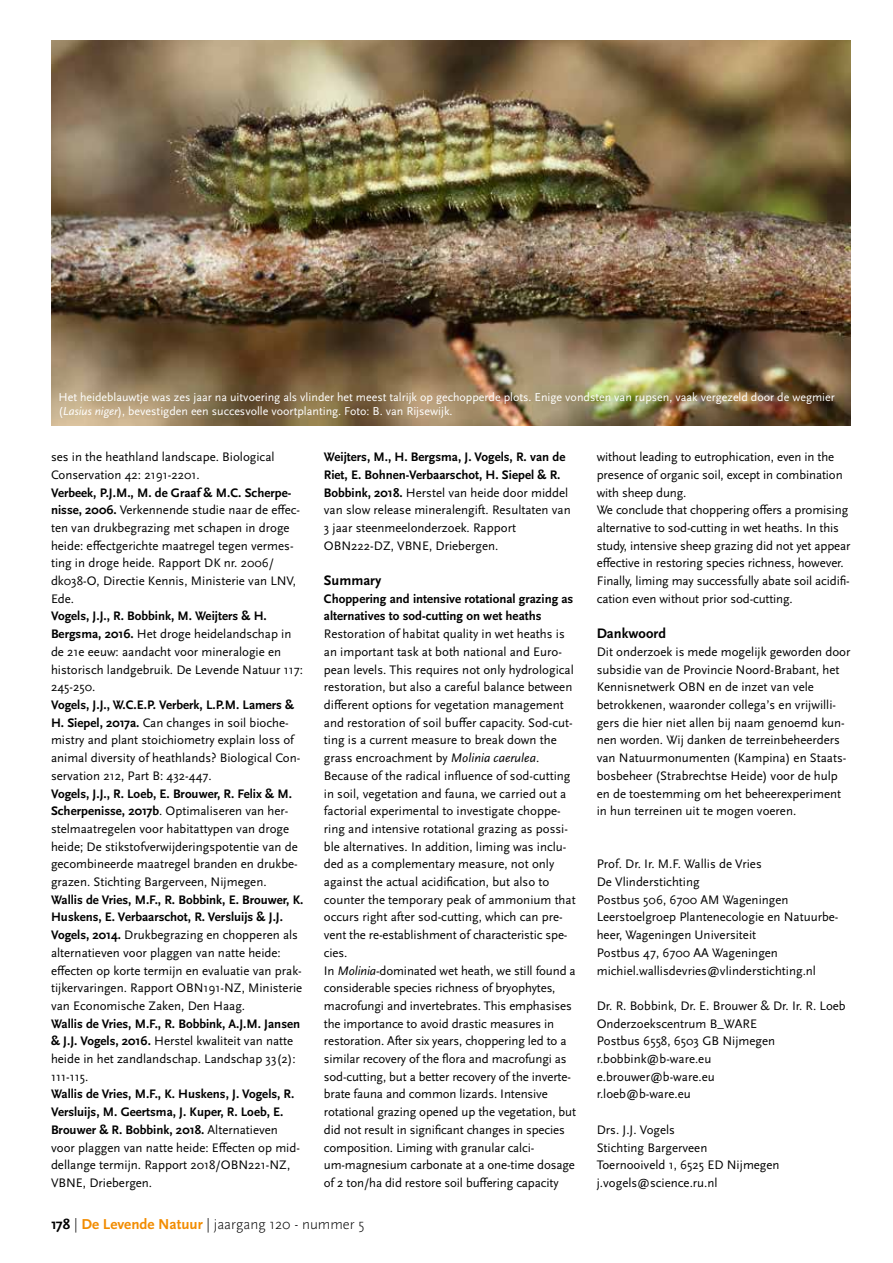
<style>
.page{position:relative;width:893px;height:1263px;background:#fff}
.page>*{position:absolute;margin:0;border:0;box-sizing:border-box;transform-origin:0 0}
.t1{font:300 15px "Scala Sans Pro";color:#000}
.t2{font:700 14.4px "Scala Sans Pro";color:#000}
.t3{font:12.9px/17.7px "Scala Sans Pro";color:#000}
.t4{font:700 12.9px/17.7px "Scala Sans Pro";color:#000}
.t5{font:12px/13.5px "Scala Sans Pro";color:#fff}
.s1{font-style:italic}
.s2{font-weight:700}
.s3{font-weight:700;color:#f28c00}
</style>
<div class="page">
<img style="left:51px;top:40px;width:799px;height:386px">
<p class="t5" style="left:58px;top:390px;width:778px">Het heideblauwtje was zes jaar na uitvoering als vlinder het meest talrijk op gechopperde plots. Enige vondsten van rupsen, vaak vergezeld door de wegmier (<span class="s1">Lasius niger</span>), bevestigden een succesvolle voortplanting. Foto: B. van Rijsewijk.</p>
<p class="t3" style="left:51px;top:448px;width:225px">ses in the heathland landscape. Biological<br>Conservation 42: 2191-2201.</p>
<p class="t3" style="left:51px;top:483px;width:251px"><span class="s2">Verbeek, P.J.M., M. de Graaf &amp; M.C. Scherpe&shy;nisse, 2006.</span> Verkennende studie naar de effec&shy;ten van drukbegrazing met schapen in droge heide: effectgerichte maatregel tegen vermes&shy;ting in droge heide. Rapport DK nr. 2006/ dk038-O, Directie Kennis, Ministerie van LNV, Ede.</p>
<p class="t3" style="left:51px;top:607px;width:254px"><span class="s2">Vogels, J.J., R. Bobbink, M. Weijters &amp; H.<br>Bergsma, 2016.</span> Het droge heidelandschap in de 21e eeuw: aandacht voor mineralogie en historisch landgebruik. De Levende Natuur 117:<br>245-250.</p>
<p class="t3" style="left:51px;top:696px;width:251px"><span class="s2">Vogels, J.J., W.C.E.P. Verberk, L.P.M. Lamers &amp; H. Siepel, 2017a.</span> Can changes in soil bioche&shy;mistry and plant stoichiometry explain loss of animal diversity of heathlands? Biological Con&shy;servation 212, Part B: 432-447.</p>
<p class="t3" style="left:51px;top:784px;width:248px"><span class="s2">Vogels, J.J., R. Loeb, E. Brouwer, R. Felix &amp; M.<br>Scherpenisse, 2017b</span>. Optimaliseren van her&shy;stelmaatregelen voor habitattypen van droge heide; De stikstofverwijderingspotentie van de gecombineerde maatregel branden en drukbe&shy;grazen. Stichting Bargerveen, Nijmegen.</p>
<p class="t3" style="left:51px;top:891px;width:254px"><span class="s2">Wallis de Vries, M.F., R. Bobbink, E. Brouwer, K.<br>Huskens, E. Verbaarschot, R. Versluijs &amp; J.J.<br>Vogels, 2014.</span> Drukbegrazing en chopperen als alternatieven voor plaggen van natte heide: effecten op korte termijn en evaluatie van prak&shy;tijkervaringen. Rapport OBN191-NZ, Ministerie van Economische Zaken, Den Haag.</p>
<p class="t3" style="left:51px;top:1014px;width:251px"><span class="s2">Wallis de Vries, M.F., R. Bobbink, A.J.M. Jansen &amp; J.J. Vogels, 2016.</span> Herstel kwaliteit van natte heide in het zandlandschap. Landschap 33(2):<br>111-115.</p>
<p class="t3" style="left:51px;top:1085px;width:250px"><span class="s2">Wallis de Vries, M.F., K. Huskens, J. Vogels, R.<br>Versluijs, M. Geertsma, J. Kuper, R. Loeb, E.<br>Brouwer &amp; R. Bobbink, 2018.</span> Alternatieven voor plaggen van natte heide: Effecten op mid&shy;dellange termijn. Rapport 2018/OBN221-NZ, VBNE, Driebergen.</p>
<p class="t3" style="left:324px;top:448px;width:248px"><span class="s2">Weijters, M., H. Bergsma, J. Vogels, R. van de Riet, E. Bohnen-Verbaarschot, H. Siepel &amp; R.<br>Bobbink, 2018.</span> Herstel van heide door middel van slow release mineralengift. Resultaten van 3 jaar steenmeelonderzoek. Rapport OBN222-DZ, VBNE, Driebergen.</p>
<p class="t2" style="left:324px;top:572px;width:59px">Summary</p>
<p class="t4" style="left:324px;top:590px;width:251px">Choppering and intensive rotational grazing as alternatives to sod-cutting on wet heaths</p>
<p class="t3" style="left:324px;top:625px;width:254px">Restoration of habitat quality in wet heaths is an important task at both national and Euro&shy;pean levels. This requires not only hydrological restoration, but also a careful balance between different options for vegetation management and restoration of soil buffer capacity. Sod-cut&shy;ting is a current measure to break down the grass encroachment by <span class="s1">Molinia caerulea</span>.<br>Because of the radical influence of sod-cutting in soil, vegetation and fauna, we carried out a factorial experimental to investigate choppe&shy;ring and intensive rotational grazing as possi&shy;ble alternatives. In addition, liming was inclu&shy;ded as a complementary measure, not only against the actual acidification, but also to counter the temporary peak of ammonium that occurs right after sod-cutting, which can pre&shy;vent the re-establishment of characteristic spe&shy;cies.<br>In <span class="s1">Molinia</span>-dominated wet heath, we still found a considerable species richness of bryophytes, macrofungi and invertebrates. This emphasises the importance to avoid drastic measures in restoration. After six years, choppering led to a similar recovery of the flora and macrofungi as sod-cutting, but a better recovery of the inverte&shy;brate fauna and common lizards. Intensive rotational grazing opened up the vegetation, but did not result in significant changes in species composition. Liming with granular calci&shy;um-magnesium carbonate at a one-time dosage of 2 ton/ha did restore soil buffering capacity</p>
<p class="t1" style="left:51px;top:1215px;width:315px"><span class="s2">178</span> | <span class="s3">De Levende Natuur</span> | jaargang 120 - nummer 5</p>
<p class="t3" style="left:597px;top:448px;width:255px">without leading to eutrophication, even in the presence of organic soil, except in combination with sheep dung.<br>We conclude that choppering offers a promising alternative to sod-cutting in wet heaths. In this study, intensive sheep grazing did not yet appear effective in restoring species richness, however.<br>Finally, liming may successfully abate soil acidifi&shy;cation even without prior sod-cutting.</p>
<p class="t2" style="left:597px;top:625px;width:71px">Dankwoord</p>
<p class="t3" style="left:597px;top:643px;width:255px">Dit onderzoek is mede mogelijk geworden door subsidie van de Provincie Noord-Brabant, het Kennisnetwerk OBN en de inzet van vele betrokkenen, waaronder collega’s en vrijwilli&shy;gers die hier niet allen bij naam genoemd kun&shy;nen worden. Wij danken de terreinbeheerders van Natuurmonumenten (Kampina) en Staats&shy;bosbeheer (Strabrechtse Heide) voor de hulp en de toestemming om het beheerexperiment in hun terreinen uit te mogen voeren.</p>
<p class="t3" style="left:597px;top:855px;width:243px">Prof. Dr. Ir. M.F. Wallis de Vries<br>De Vlinderstichting<br>Postbus 506, 6700 AM Wageningen Leerstoelgroep Plantenecologie en Natuurbe&shy;heer, Wageningen Universiteit<br>Postbus 47, 6700 AA Wageningen michiel.wallisdevries@vlinderstichting.nl</p>
<p class="t3" style="left:597px;top:997px;width:250px">Dr. R. Bobbink, Dr. E. Brouwer &amp; Dr. Ir. R. Loeb<br>Onderzoekscentrum B_WARE<br>Postbus 6558, 6503 GB Nijmegen r.bobbink@b-ware.eu<br>e.brouwer@b-ware.eu<br>r.loeb@b-ware.eu</p>
<p class="t3" style="left:597px;top:1121px;width:184px">Drs. J.J. Vogels<br>Stichting Bargerveen<br>Toernooiveld 1, 6525 ED Nijmegen j.vogels@science.ru.nl</p>
</div>
